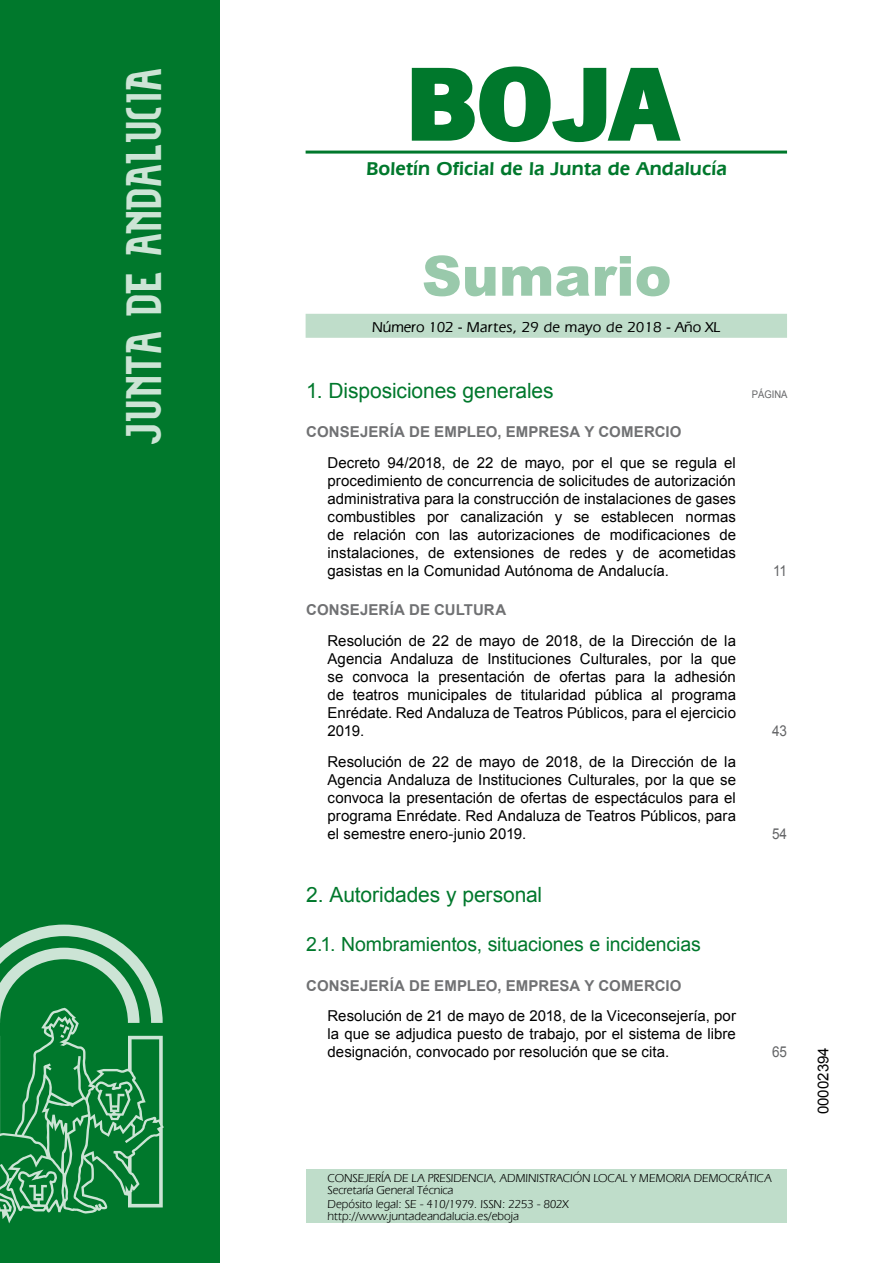
<style>
.page{position:relative;width:893px;height:1263px;background:#fff}
.page>*{position:absolute;margin:0;border:0;box-sizing:border-box;transform-origin:0 0}
.t1{font:700 105px "News Got T";color:#00782c;scale:1.14 1}
.t2{font:900 55.5px "Arial";color:#99c9ab}
.t3{font:27px "Alfabeto Andaluz Nuevo";color:#cce4d5}
.t4{font:21px "Arial";letter-spacing:-.005em;color:#00782c}
.t5{font:19.5px "Arial";letter-spacing:-.01em;color:#00782c}
.t6{font:600 19.5px "Eras IT Cby BT";letter-spacing:.01em;color:#00782c}
.t7{font:15px/18px "Arial";color:#000;text-align:justify}
.t8{font:700 15px "Arial";letter-spacing:.005em;color:#707173}
.t9{font:500 15px "Eras IT Cby BT";letter-spacing:.025em;color:#000}
.t10{font:15px "Arial";color:#646567;scale:.9 1}
.t11{font:12px/12px "Eras IT Cby BT";letter-spacing:-.01em;color:#000}
.t12{font:10.5px "Arial";color:#646567;scale:.9 1}
</style>
<div class="page">
<hr style="left:305px;top:151px;width:482px;height:3px;background:#00782c">
<div style="left:305px;top:314px;width:482px;height:24px;background:#bfddca"></div>
<div style="left:0;top:0;width:219px;height:1263px;background:#00782c"></div>
<svg style="left:0;top:925px;width:164px;height:298px"></svg>
<svg style="left:411px;top:66px;width:270px;height:77px"></svg>
<div style="left:306px;top:1169px;width:481px;height:54px;background:#bfddca"></div>
<h3 class="t3" style="left:136px;top:446px;width:379px;rotate:-90deg">JUNTA DE ANDALUCIA</h3>
<h1 class="t1" style="left:405px;top:42px;width:240px">BOJA</h1>
<h3 class="t6" style="left:366px;top:157px;width:362px">Boletín Oficial de la Junta de Andalucía</h3>
<h2 class="t2" style="left:422px;top:236px;width:251px">Sumario</h2>
<p class="t9" style="left:372px;top:317px;width:349px">Número 102 - Martes, 29 de mayo de 2018 - Año XL</p>
<h3 class="t4" style="left:306px;top:377px;width:249px">1. Disposiciones generales</h3>
<p class="t12" style="left:751px;top:388px;width:41px">PÁGINA</p>
<p class="t8" style="left:306px;top:422px;width:377px">CONSEJERÍA DE EMPLEO, EMPRESA Y COMERCIO</p>
<p class="t7" style="left:327px;top:454px;width:410px">Decreto 94/2018, de 22 de mayo, por el que se regula el procedimiento de concurrencia de solicitudes de autorización administrativa para la construcción de instalaciones de gases combustibles por canalización y se establecen normas de relación con las autorizaciones de modificaciones de instalaciones, de extensiones de redes y de acometidas gasistas en la Comunidad Autónoma de Andalucía.</p>
<p class="t10" style="left:773px;top:561px;width:17px">11</p>
<p class="t8" style="left:306px;top:600px;width:201px">CONSEJERÍA DE CULTURA</p>
<p class="t7" style="left:327px;top:632px;width:410px">Resolución de 22 de mayo de 2018, de la Dirección de la Agencia Andaluza de Instituciones Culturales, por la que se convoca la presentación de ofertas para la adhesión de teatros municipales de titularidad pública al programa Enrédate. Red Andaluza de Teatros Públicos, para el ejercicio 2019.</p>
<p class="t7" style="left:327px;top:753px;width:410px">Resolución de 22 de mayo de 2018, de la Dirección de la Agencia Andaluza de Instituciones Culturales, por la que se convoca la presentación de ofertas de espectáculos para el programa Enrédate. Red Andaluza de Teatros Públicos, para el semestre enero-junio 2019.</p>
<h3 class="t4" style="left:306px;top:881px;width:237px">2. Autoridades y personal</h3>
<h3 class="t5" style="left:306px;top:932px;width:396px">2.1. Nombramientos, situaciones e incidencias</h3>
<p class="t8" style="left:306px;top:975px;width:377px">CONSEJERÍA DE EMPLEO, EMPRESA Y COMERCIO</p>
<p class="t7" style="left:327px;top:1007px;width:410px">Resolución de 21 de mayo de 2018, de la Viceconsejería, por la que se adjudica puesto de trabajo, por el sistema de libre designación, convocado por resolución que se cita.</p>
<p class="t10" style="left:772px;top:721px;width:18px">43</p>
<p class="t10" style="left:772px;top:824px;width:18px">54</p>
<p class="t10" style="left:772px;top:1042px;width:18px">65</p>
<p class="t7" style="left:814px;top:1114px;width:68px;rotate:-90deg">00002394</p>
<p class="t11" style="left:327px;top:1171px;width:445px">CONSEJERÍA DE LA PRESIDENCIA, ADMINISTRACIÓN LOCAL Y MEMORIA DEMOCRÁTICA<br>Secretaría General Técnica</p>
<p class="t11" style="left:327px;top:1198px;width:243px">Depósito legal: SE - 410/1979. ISSN: 2253 - 802X http://www.juntadeandalucia.es/eboja</p>
</div>
